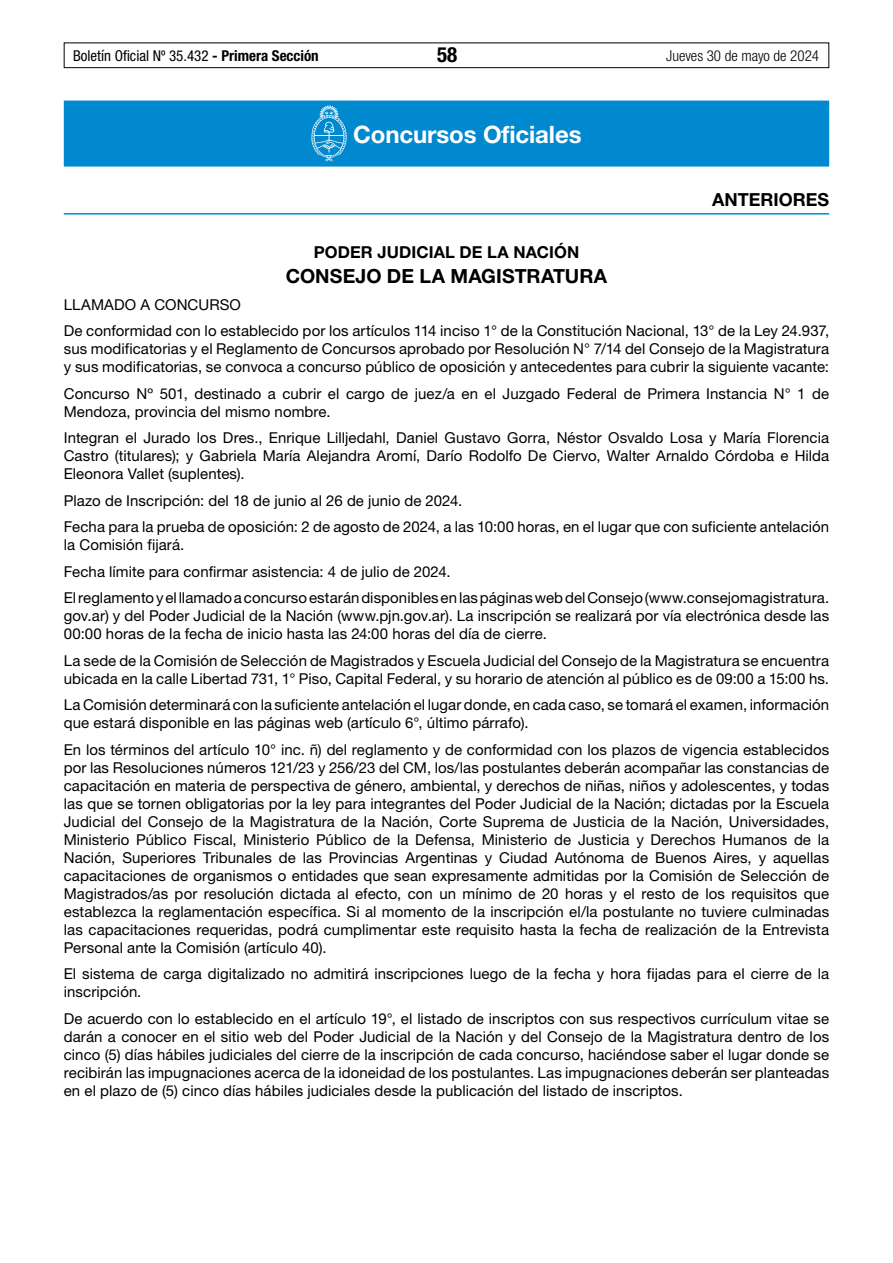
<style>
.page{position:relative;width:893px;height:1263px;background:#fff}
.page>*{position:absolute;margin:0;border:0;box-sizing:border-box;transform-origin:0 0}
.t1{font:700 24px "Helvetica Neue LT Std";letter-spacing:-.005em;color:#fff}
.t2{font:700 condensed 21px "Helvetica Neue LT Std";color:#000}
.t3{font:700 19.5px "Helvetica Neue LT Std";letter-spacing:.005em;color:#000}
.t4{font:700 18px "Helvetica Neue LT Std";color:#000}
.t5{font:700 16.5px "Helvetica Neue LT Std";letter-spacing:.005em;color:#000}
.t6{font:15px/18px "Helvetica Neue LT Std";letter-spacing:.005em;color:#000}
.t7{font:condensed 15px "Helvetica Neue LT Std";color:#000}
.t8{font:300 condensed 15px "Helvetica Neue LT Std";color:#000}
.s1{font-weight:700}
</style>
<div class="page">
<div style="left:64px;top:43px;width:765px;height:25px;border:1px solid #000"></div>
<div style="left:64px;top:101px;width:765px;height:66px;background:#0089cf"></div>
<hr style="left:64px;top:213px;width:765px;height:2px;background:#0089cf">
<svg style="left:311px;top:105px;width:36px;height:56px"></svg>
<p class="t7" style="left:73px;top:47px;width:247px">Boletín Oficial Nº 35.432 <span class="s1">- Primera Sección</span></p>
<h2 class="t2" style="left:437px;top:42px;width:22px">58</h2>
<p class="t8" style="left:666px;top:47px;width:154px">Jueves 30 de mayo de 2024</p>
<h1 class="t1" style="left:353px;top:120px;width:230px">Concursos Oficiales</h1>
<p class="t4" style="left:712px;top:188px;width:118px">ANTERIORES</p>
<p class="t5" style="left:314px;top:242px;width:267px">PODER JUDICIAL DE LA NACIÓN</p>
<h3 class="t3" style="left:286px;top:264px;width:323px">CONSEJO DE LA MAGISTRATURA</h3>
<p class="t6" style="left:64px;top:291px;width:767px;line-height:26.5px">LLAMADO A CONCURSO<br>De conformidad con lo establecido por los artículos 114 inciso 1° de la Constitución Nacional, 13° de la Ley 24.937,</p>
<p class="t6" style="left:64px;top:340px;width:767px">sus modificatorias y el Reglamento de Concursos aprobado por Resolución N° 7/14 del Consejo de la Magistratura y sus modificatorias, se convoca a concurso público de oposición y antecedentes para cubrir la siguiente vacante:</p>
<p class="t6" style="left:64px;top:384px;width:767px">Concurso Nº 501, destinado a cubrir el cargo de juez/a en el Juzgado Federal de Primera Instancia N° 1 de<br>Mendoza, provincia del mismo nombre.</p>
<p class="t6" style="left:64px;top:429px;width:767px;text-align:justify">Integran el Jurado los Dres., Enrique Lilljedahl, Daniel Gustavo Gorra, Néstor Osvaldo Losa y María Florencia Castro (titulares); y Gabriela María Alejandra Aromí, Darío Rodolfo De Ciervo, Walter Arnaldo Córdoba e Hilda Eleonora Vallet (suplentes).</p>
<p class="t6" style="left:64px;top:487px;width:767px;line-height:26.5px">Plazo de Inscripción: del 18 de junio al 26 de junio de 2024.<br>Fecha para la prueba de oposición: 2 de agosto de 2024, a las 10:00 horas, en el lugar que con suficiente antelación</p>
<p class="t6" style="left:64px;top:531px;width:767px;line-height:26.5px">la Comisión fijará.<br>Fecha límite para confirmar asistencia: 4 de julio de 2024.<br>El reglamento y el llamado a concurso estarán disponibles en las páginas web del Consejo (www.consejomagistratura.</p>
<p class="t6" style="left:64px;top:607px;width:767px">gov.ar) y del Poder Judicial de la Nación (www.pjn.gov.ar). La inscripción se realizará por vía electrónica desde las<br>00:00 horas de la fecha de inicio hasta las 24:00 horas del día de cierre.</p>
<p class="t6" style="left:64px;top:651px;width:767px">La sede de la Comisión de Selección de Magistrados y Escuela Judicial del Consejo de la Magistratura se encuentra ubicada en la calle Libertad 731, 1° Piso, Capital Federal, y su horario de atención al público es de 09:00 a 15:00 hs.</p>
<p class="t6" style="left:64px;top:696px;width:767px">La Comisión determinará con la suficiente antelación el lugar donde, en cada caso, se tomará el examen, información que estará disponible en las páginas web (artículo 6°, último párrafo).</p>
<p class="t6" style="left:64px;top:740px;width:767px;text-align:justify">En los términos del artículo 10° inc. ñ) del reglamento y de conformidad con los plazos de vigencia establecidos por las Resoluciones números 121/23 y 256/23 del CM, los/las postulantes deberán acompañar las constancias de capacitación en materia de perspectiva de género, ambiental, y derechos de niñas, niños y adolescentes, y todas las que se tornen obligatorias por la ley para integrantes del Poder Judicial de la Nación; dictadas por la Escuela Judicial del Consejo de la Magistratura de la Nación, Corte Suprema de Justicia de la Nación, Universidades, Ministerio Público Fiscal, Ministerio Público de la Defensa, Ministerio de Justicia y Derechos Humanos de la Nación, Superiores Tribunales de las Provincias Argentinas y Ciudad Autónoma de Buenos Aires, y aquellas capacitaciones de organismos o entidades que sean expresamente admitidas por la Comisión de Selección de Magistrados/as por resolución dictada al efecto, con un mínimo de 20 horas y el resto de los requisitos que establezca la reglamentación específica. Si al momento de la inscripción el/la postulante no tuviere culminadas las capacitaciones requeridas, podrá cumplimentar este requisito hasta la fecha de realización de la Entrevista Personal ante la Comisión (artículo 40).</p>
<p class="t6" style="left:64px;top:965px;width:767px">El sistema de carga digitalizado no admitirá inscripciones luego de la fecha y hora fijadas para el cierre de la inscripción.</p>
<p class="t6" style="left:64px;top:1009px;width:767px;text-align:justify">De acuerdo con lo establecido en el artículo 19°, el listado de inscriptos con sus respectivos currículum vitae se darán a conocer en el sitio web del Poder Judicial de la Nación y del Consejo de la Magistratura dentro de los cinco (5) días hábiles judiciales del cierre de la inscripción de cada concurso, haciéndose saber el lugar donde se recibirán las impugnaciones acerca de la idoneidad de los postulantes. Las impugnaciones deberán ser planteadas en el plazo de (5) cinco días hábiles judiciales desde la publicación del listado de inscriptos.</p>
</div>
